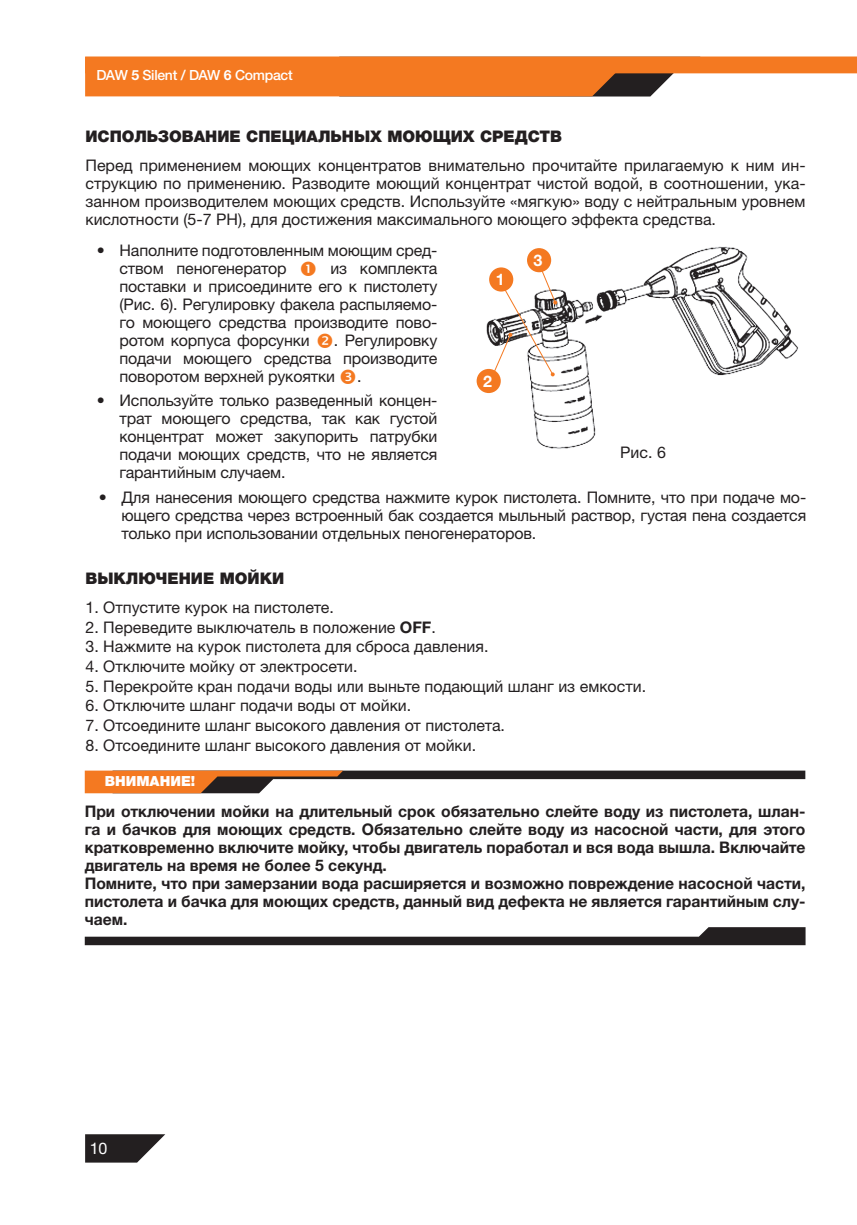
<style>
.page{position:relative;width:857px;height:1225px;background:#fff}
.page>*{position:absolute;margin:0;border:0;box-sizing:border-box;transform-origin:0 0}
.t1{font:16px/18px "Helvetica Neue LTW1 G";letter-spacing:-.01em;color:#231f20;text-align:justify}
.t2{font:700 16px/18px "Helvetica Neue LTW1 G";color:#231f20}
.t3{font:900 16px "Helvetica Neue LTW1 G";color:#231f20}
.t4{font:700 16px "Helvetica Neue LTW1 G";color:#fff}
.t5{font:16px "Helvetica Neue Cyr";color:#fff}
.t6{font:500 14px "Helvetica Neue LTW1 G";letter-spacing:-.02em;color:#fff}
.t7{font:900 14px "Helvetica Neue Cyr";color:#fff}
.s1{font-weight:700}
</style>
<div class="page">
<svg style="left:85px;top:57px;width:771px;height:39px;background:#eb8841"></svg>
<svg style="left:85px;top:1134px;width:80px;height:28px"></svg>
<img style="left:486px;top:246px;width:312px;height:203px">
<svg style="left:493px;top:262px;width:64px;height:114px"></svg>
<div style="left:489px;top:267px;width:24px;height:24px;background:#f47921;border-radius:50%"></div>
<div style="left:476px;top:369px;width:24px;height:24px;background:#f47921;border-radius:50%"></div>
<div style="left:526px;top:248px;width:25px;height:24px;background:#f47921;border-radius:50%"></div>
<svg style="left:85px;top:770px;width:719px;height:23px"></svg>
<svg style="left:85px;top:927px;width:720px;height:18px"></svg>
<p class="t6" style="left:96px;top:67px;width:198px">DAW <span class="s1">5</span> Silent / DAW <span class="s1">6</span> Compact</p>
<p class="t3" style="left:85px;top:126px;width:478px">ИСПОЛЬЗОВАНИЕ СПЕЦИАЛЬНЫХ МОЮЩИХ СРЕДСТВ</p>
<p class="t1" style="left:85px;top:156px;width:721px">Перед применением моющих концентратов внимательно прочитайте прилагаемую к ним ин&shy;струкцию по применению. Разводите моющий концентрат чистой водой, в соотношении, ука&shy;занном производителем моющих средств. Используйте «мягкую» воду с нейтральным уровнем кислотности (5-7 PH), для достижения максимального моющего эффекта средства.</p>
<p class="t1" style="left:119px;top:242px;width:319px;text-indent:-23px">• Наполните подготовленным моющим сред&shy;ством пеногенератор</p>
<p class="t4" style="left:533px;top:250px;width:10px">3</p>
<p class="t1" style="left:119px;top:260px;width:319px;text-indent:211px">из комплекта поставки и присоедините его к пистолету (Рис. 6). Регулировку факела распыляемо&shy;го моющего средства производите пово&shy;ротом корпуса форсунки</p>
<p class="t4" style="left:495px;top:270px;width:10px">1</p>
<p class="t1" style="left:119px;top:332px;width:319px;text-indent:214px">. Регулировку подачи моющего средства производите поворотом верхней рукоятки</p>
<p class="t4" style="left:483px;top:371px;width:10px">2</p>
<p class="t1" style="left:357px;top:368px;width:6px">.</p>
<p class="t1" style="left:119px;top:391px;width:319px;text-indent:-23px">• Используйте только разведенный концен&shy;трат моющего средства, так как густой концентрат может закупорить патрубки подачи моющих средств, что не является гарантийным случаем.</p>
<p class="t1" style="left:121px;top:488px;width:686px;text-indent:-23px">• Для нанесения моющего средства нажмите курок пистолета. Помните, что при подаче мо&shy;ющего средства через встроенный бак создается мыльный раствор, густая пена создается только при использовании отдельных пеногенераторов.</p>
<p class="t1" style="left:620px;top:443px;width:47px">Рис. 6</p>
<p class="t3" style="left:85px;top:568px;width:200px">ВЫКЛЮЧЕНИЕ МОЙКИ</p>
<p class="t1" style="left:85px;top:598px;width:250px">1. Отпустите курок на пистолете.</p>
<p class="t1" style="left:85px;top:618px;width:352px">2. Переведите выключатель в положение <span class="s1">OFF</span>.</p>
<p class="t1" style="left:85px;top:637px;width:404px">3. Нажмите на курок пистолета для сброса давления.</p>
<p class="t1" style="left:85px;top:657px;width:273px">4. Отключите мойку от электросети.</p>
<p class="t1" style="left:85px;top:677px;width:562px">5. Перекройте кран подачи воды или выньте подающий шланг из емкости.</p>
<p class="t1" style="left:85px;top:696px;width:327px">6. Отключите шланг подачи воды от мойки.</p>
<p class="t1" style="left:85px;top:716px;width:421px">7. Отсоедините шланг высокого давления от пистолета.</p>
<p class="t1" style="left:85px;top:736px;width:392px">8. Отсоедините шланг высокого давления от мойки.</p>
<p class="t7" style="left:105px;top:773px;width:92px">ВНИМАНИЕ!</p>
<p class="t2" style="left:85px;top:802px;width:722px">При отключении мойки на длительный срок обязательно слейте воду из пистолета, шлан&shy;га и бачков для моющих средств. Обязательно слейте воду из насосной части, для этого кратковременно включите мойку, чтобы двигатель поработал и вся вода вышла. Включайте двигатель на время не более 5 секунд.<br>Помните, что при замерзании вода расширяется и возможно повреждение насосной части, пистолета и бачка для моющих средств, данный вид дефекта не является гарантийным слу&shy;чаем.</p>
<p class="t5" style="left:90px;top:1139px;width:19px">10</p>
</div>
